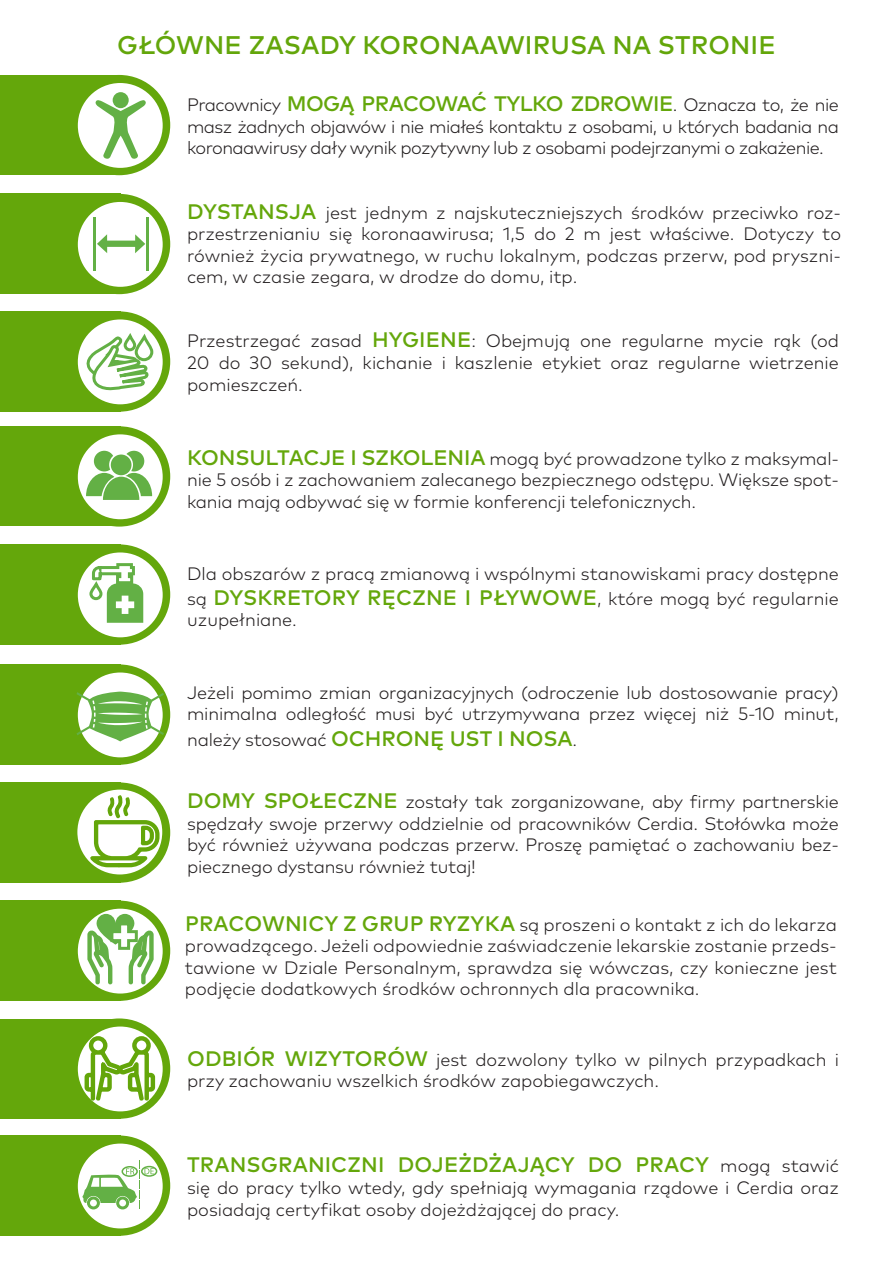
<style>
.page{position:relative;width:893px;height:1263px;background:#fff}
.page>*{position:absolute;margin:0;border:0;box-sizing:border-box;transform-origin:0 0}
.t1{font:500 25.5px "Mark Pro";letter-spacing:.005em;color:#63a60a}
.t2{font:500 21px "Mark Pro";letter-spacing:.005em;color:#64a70b}
.t3{font:300 18px/21.6px "Mark Pro";letter-spacing:-.005em;color:#231f20;text-align:justify}
.s1{font-weight:500;font-size:21px;color:#64a70b}
.s2{font-weight:300;font-size:18px;color:#231f20}
</style>
<div class="page">
<div style="left:0;top:75px;width:120px;height:100px;background:#64a70b"></div>
<div style="left:68px;top:75px;width:102px;height:100px;background:#64a70b;border-radius:50%"></div>
<div style="left:78px;top:83px;width:85px;height:85px;background:#fff;border-radius:50%"></div>
<div style="left:113px;top:92px;width:16px;height:16px;background:#63b045;border-radius:50%"></div>
<svg style="left:95px;top:99px;width:52px;height:60px"></svg>
<div style="left:0;top:194px;width:120px;height:100px;background:#64a70b"></div>
<div style="left:68px;top:194px;width:102px;height:100px;background:#64a70b;border-radius:50%"></div>
<div style="left:78px;top:202px;width:85px;height:85px;background:#fff;border-radius:50%"></div>
<svg style="left:97px;top:234px;width:48px;height:19px"></svg>
<hr style="left:94px;top:217px;width:2px;height:53px;background:#63b045">
<hr style="left:146px;top:217px;width:3px;height:53px;background:#63b045">
<div style="left:0;top:1135px;width:120px;height:100px;background:#64a70b"></div>
<div style="left:68px;top:1135px;width:102px;height:101px;background:#64a70b;border-radius:50%"></div>
<div style="left:78px;top:1143px;width:85px;height:85px;background:#fff;border-radius:50%"></div>
<svg style="left:83px;top:1161px;width:71px;height:48px"></svg>
<div style="left:141px;top:1166px;width:16px;height:11px;border:2px solid #63b045;border-radius:50%"></div>
<div style="left:0;top:426px;width:120px;height:100px;background:#64a70b"></div>
<div style="left:68px;top:426px;width:102px;height:101px;background:#64a70b;border-radius:50%"></div>
<div style="left:78px;top:434px;width:85px;height:85px;background:#fff;border-radius:50%"></div>
<div style="left:94px;top:451px;width:21px;height:20px;background:#63b045;border-radius:50%"></div>
<div style="left:124px;top:451px;width:20px;height:20px;background:#63b045;border-radius:50%"></div>
<svg style="left:109px;top:453px;width:24px;height:24px"></svg>
<div style="left:111px;top:454px;width:20px;height:21px;background:#63b045;border-radius:50%"></div>
<svg style="left:86px;top:473px;width:66px;height:27px"></svg>
<div style="left:0;top:1018px;width:120px;height:100px;background:#64a70b"></div>
<div style="left:68px;top:1018px;width:102px;height:101px;background:#64a70b;border-radius:50%"></div>
<div style="left:78px;top:1026px;width:85px;height:85px;background:#fff;border-radius:50%"></div>
<svg style="left:83px;top:1034px;width:74px;height:85px"></svg>
<div style="left:0;top:782px;width:120px;height:100px;background:#64a70b"></div>
<div style="left:68px;top:782px;width:102px;height:101px;background:#64a70b;border-radius:50%"></div>
<div style="left:77px;top:790px;width:85px;height:84px;background:#fff;border-radius:50%"></div>
<svg style="left:87px;top:793px;width:74px;height:76px"></svg>
<div style="left:0;top:311px;width:120px;height:100px;background:#64a70b"></div>
<div style="left:68px;top:311px;width:102px;height:101px;background:#64a70b;border-radius:50%"></div>
<div style="left:78px;top:319px;width:85px;height:85px;background:#fff;border-radius:50%"></div>
<svg style="left:77px;top:335px;width:72px;height:56px"></svg>
<svg style="left:136px;top:337px;width:16px;height:23px"></svg>
<div style="left:135px;top:335px;width:18px;height:26px;border:3px solid #63b045;border-radius:8px"></div>
<svg style="left:125px;top:336px;width:10px;height:14px"></svg>
<div style="left:124px;top:334px;width:12px;height:17px;border:3px solid #63b045;border-radius:5px"></div>
<div style="left:0;top:544px;width:120px;height:100px;background:#64a70b"></div>
<div style="left:68px;top:544px;width:102px;height:101px;background:#64a70b;border-radius:50%"></div>
<div style="left:78px;top:552px;width:85px;height:85px;background:#fff;border-radius:50%"></div>
<div style="left:89px;top:583px;width:13px;height:17px;border:3px solid #63b045;border-radius:5px"></div>
<svg style="left:90px;top:562px;width:53px;height:61px"></svg>
<div style="left:0;top:900px;width:120px;height:101px;background:#64a70b"></div>
<div style="left:68px;top:900px;width:102px;height:101px;background:#64a70b;border-radius:50%"></div>
<div style="left:78px;top:909px;width:85px;height:84px;background:#fff;border-radius:50%"></div>
<svg style="left:85px;top:914px;width:70px;height:74px"></svg>
<div style="left:0;top:664px;width:120px;height:100px;background:#64a70b"></div>
<div style="left:68px;top:664px;width:102px;height:101px;background:#64a70b;border-radius:50%"></div>
<div style="left:78px;top:672px;width:85px;height:85px;background:#fff;border-radius:50%"></div>
<svg style="left:77px;top:692px;width:87px;height:49px"></svg>
<h1 class="t1" style="left:117px;top:26px;width:660px">GŁÓWNE ZASADY KORONAAWIRUSA NA STRONIE</h1>
<p class="t3" style="left:187px;top:92px;width:653px">Pracownicy <span class="s1">MOGĄ PRACOWAĆ TYLKO ZDROWIE</span>. Oznacza to, że nie masz żadnych objawów i nie miałeś kontaktu z osobami, u których badania na koronaawirusy dały wynik pozytywny lub z osobami podejrzanymi o zakażenie.</p>
<p class="t3" style="left:187px;top:200px;width:655px"><span class="s1">DYSTANSJA</span> jest jednym z najskuteczniejszych środków przeciwko roz&shy;przestrzenianiu się koronaawirusa; 1,5 do 2 m jest właściwe. Dotyczy to również życia prywatnego, w ruchu lokalnym, podczas przerw, pod pryszni&shy;cem, w czasie zegara, w drodze do domu, itp.</p>
<p class="t3" style="left:187px;top:329px;width:653px">Przestrzegać zasad <span class="s1">HYGIENE</span>: Obejmują one regularne mycie rąk (od 20 do 30 sekund), kichanie i kaszlenie etykiet oraz regularne wietrzenie pomieszczeń.</p>
<p class="t3" style="left:187px;top:446px;width:653px"><span class="s1">KONSULTACJE I SZKOLENIA</span> mogą być prowadzone tylko z maksymal&shy;nie 5 osób i z zachowaniem zalecanego bezpiecznego odstępu. Większe spot&shy;kania mają odbywać się w formie konferencji telefonicznych.</p>
<p class="t3" style="left:187px;top:559px;width:653px;line-height:25.2px">Dla obszarów z pracą zmianową i wspólnymi stanowiskami pracy dostępne są <span class="s1">DYSKRETORY RĘCZNE I PŁYWOWE</span>, które mogą być regularnie</p>
<p class="t3" style="left:187px;top:608px;width:111px">uzupełniane.</p>
<p class="t3" style="left:187px;top:680px;width:653px">Jeżeli pomimo zmian organizacyjnych (odroczenie lub dostosowanie pracy) minimalna odległość musi być utrzymywana przez więcej niż 5-10 minut,</p>
<p class="t3" style="left:187px;top:727px;width:391px">należy stosować <span class="s1">OCHRONĘ UST I NOSA</span>.</p>
<p class="t3" style="left:187px;top:789px;width:653px"><span class="s1">DOMY SPOŁECZNE</span> zostały tak zorganizowane, aby firmy partnerskie spędzały swoje przerwy oddzielnie od pracowników Cerdia. Stołówka może być również używana podczas przerw. Proszę pamiętać o zachowaniu bez&shy;piecznego dystansu również tutaj!</p>
<p class="t3" style="left:185px;top:912px;width:653px"><span class="s1">PRACOWNICY Z GRUP RYZYKA</span> są proszeni o kontakt z ich do lekarza prowadzącego. Jeżeli odpowiednie zaświadczenie lekarskie zostanie przeds&shy;tawione w Dziale Personalnym, sprawdza się wówczas, czy konieczne jest podjęcie dodatkowych środków ochronnych dla pracownika.</p>
<p class="t3" style="left:187px;top:1047px;width:653px"><span class="s1">ODBIÓR WIZYTORÓW</span> jest dozwolony tylko w pilnych przypadkach i przy zachowaniu wszelkich środków zapobiegawczych.</p>
<p class="t2" style="left:187px;top:1149px;width:653px">TRANSGRANICZNI DOJEŻDŻAJĄCY DO PRACY <span class="s2">mogą stawić</span></p>
<p class="t3" style="left:187px;top:1175px;width:653px">się do pracy tylko wtedy, gdy spełniają wymagania rządowe i Cerdia oraz posiadają certyfikat osoby dojeżdżającej do pracy.</p>
</div>
